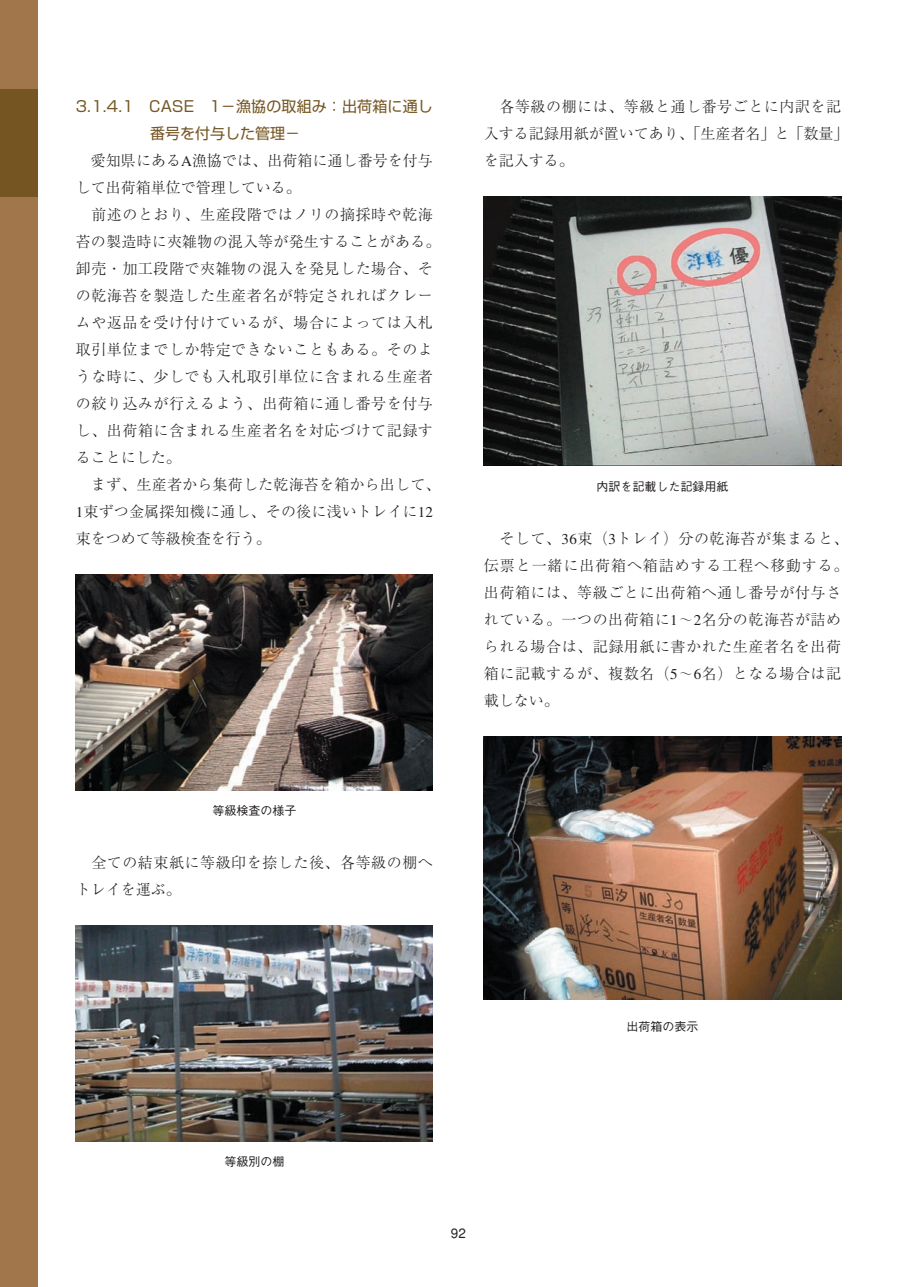
<style>
.page{position:relative;width:918px;height:1287px;background:#fff}
.page>*{position:absolute;margin:0;border:0;box-sizing:border-box;transform-origin:0 0}
.t1{font:300 15px/27px "Ryumin";letter-spacing:.035em;color:#231f20}
.t2{font:300 15px/27px "Ryumin";letter-spacing:.015em;color:#231f20}
.t3{font:300 15px/27px "Ryumin";color:#231f20}
.t4{font:300 15px/27px "Ryumin";letter-spacing:.005em;color:#231f20}
.t5{font:15px/27px "Shin Go";letter-spacing:.01em;color:#755623}
.t6{font:13.5px "Helvetica";color:#231f20}
.t7{font:500 12px "Gothic BBB";color:#231f20}
</style>
<div class="page">
<div style="left:0;top:0;width:38px;height:1287px;background:#a1764b"></div>
<div style="left:0;top:89px;width:38px;height:108px;background:#755623"></div>
<img style="left:484px;top:737px;width:357px;height:262px">
<img style="left:76px;top:926px;width:357px;height:216px">
<img style="left:76px;top:575px;width:357px;height:216px">
<img style="left:484px;top:197px;width:357px;height:269px">
<p class="t5" style="left:150px;top:94px;width:284px;text-indent:-74px">3.1.4.1 CASE 1－漁協の取組み：出荷箱に通し番号を付与した管理－</p>
<p class="t4" style="left:76px;top:149px;width:359px;text-indent:15px">愛知県にあるA漁協では、出荷箱に通し番号を付与して出荷箱単位で管理している。</p>
<p class="t1" style="left:76px;top:203px;width:366px;text-indent:16px">前述のとおり、生産段階ではノリの摘採時や乾海苔の製造時に夾雑物の混入等が発生することがある。卸売・加工段階で夾雑物の混入を発見した場合、その乾海苔を製造した生産者名が特定されればクレームや返品を受け付けているが、場合によっては入札取引単位までしか特定できないこともある。そのような時に、少しでも入札取引単位に含まれる生産者の絞り込みが行えるよう、出荷箱に通し番号を付与し、出荷箱に含まれる生産者名を対応づけて記録することにした。</p>
<p class="t2" style="left:76px;top:473px;width:366px;text-indent:15px">まず、生産者から集荷した乾海苔を箱から出して、<br>1束ずつ金属探知機に通し、その後に浅いトレイに12束をつめて等級検査を行う。</p>
<p class="t7" style="left:212px;top:806px;width:85px">等級検査の様子</p>
<p class="t1" style="left:76px;top:851px;width:359px;text-indent:16px">全ての結束紙に等級印を捺した後、各等級の棚へトレイを運ぶ。</p>
<p class="t3" style="left:484px;top:95px;width:366px;text-indent:16px">各等級の棚には、等級と通し番号ごとに内訳を記入する記録用紙が置いてあり、「生産者名」と「数量」を記入する。</p>
<p class="t7" style="left:597px;top:482px;width:133px">内訳を記載した記録用紙</p>
<p class="t1" style="left:484px;top:527px;width:366px;text-indent:15px">そして、36束（3トレイ）分の乾海苔が集まると、伝票と一緒に出荷箱へ箱詰めする工程へ移動する。出荷箱には、等級ごとに出荷箱へ通し番号が付与されている。一つの出荷箱に1～2名分の乾海苔が詰められる場合は、記録用紙に書かれた生産者名を出荷箱に記載するが、複数名（5～6名）となる場合は記載しない。</p>
<p class="t7" style="left:224px;top:1157px;width:61px">等級別の棚</p>
<p class="t6" style="left:451px;top:1228px;width:17px">92</p>
<p class="t7" style="left:627px;top:1022px;width:73px">出荷箱の表示</p>
</div>
